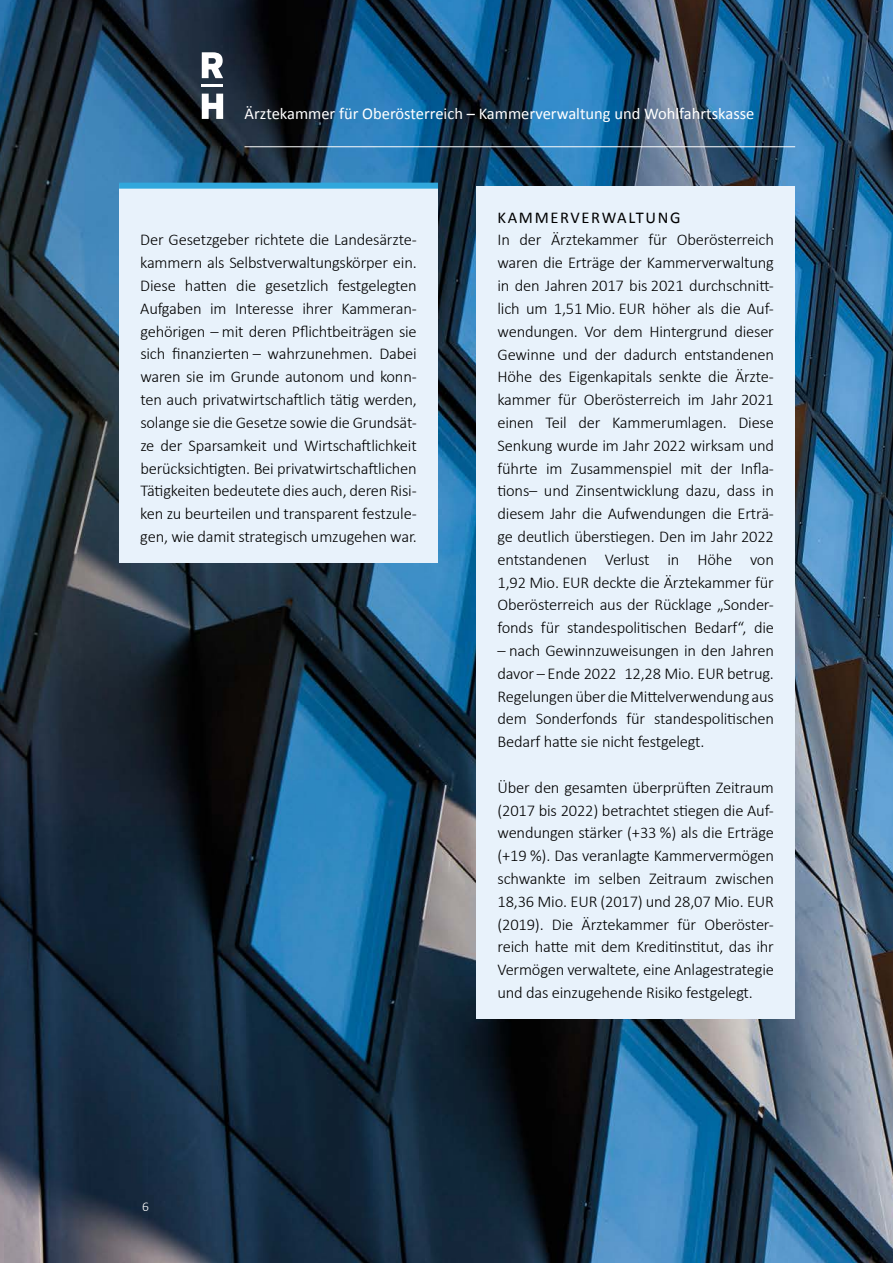
<style>
.page{position:relative;width:893px;height:1263px;background:#fff}
.page>*{position:absolute;margin:0;border:0;box-sizing:border-box;transform-origin:0 0}
.Kurzfassung_Kernaussagen_zweispaltig_Ker{font:16.5px/22.8px "Calibri Light 2";letter-spacing:-.01em;color:#000;text-align:justify}
.t1{font:16.5px "Calibri";color:#fff}
.Kurzfassung_Kernaussagen_zweispaltig_Ker-2{font:16.5px "Calibri";letter-spacing:.1em;color:#000}
.t2{font:300 13.5px "Calibri";color:#fff}
</style>
<div class="page">
<img style="left:0;top:0;width:893px;height:1263px">
<hr style="left:244px;top:146px;width:551px;height:1px;background:#fff">
<svg style="left:202px;top:94px;width:21px;height:25px"></svg>
<svg style="left:202px;top:52px;width:21px;height:26px"></svg>
<hr style="left:202px;top:85px;width:21px;height:2px;background:#fff">
<div style="left:476px;top:187px;width:319px;height:42px;background:#e8f2fb"></div>
<div style="left:476px;top:210px;width:319px;height:558px;background:#e8f2fb"></div>
<div style="left:476px;top:757px;width:319px;height:262px;background:#e8f2fb"></div>
<div style="left:119px;top:185px;width:319px;height:50px;background:#e8f2fb"></div>
<div style="left:119px;top:183px;width:319px;height:6px;background:#30a7dc"></div>
<div style="left:119px;top:210px;width:319px;height:353px;background:#e8f2fb"></div>
<p class="t1" style="left:244px;top:103px;width:511px">Ärztekammer für Oberösterreich – Kammerverwaltung und Wohlfahrtskasse</p>
<p class="Kurzfassung_Kernaussagen_zweispaltig_Ker" style="left:140px;top:228px;width:278px">Der Gesetzgeber richtete die Landesärzte&shy;kammern als Selbstverwaltungskörper ein.<br>Diese hatten die gesetzlich festgelegten Aufgaben im Interesse ihrer Kammeran&shy;gehörigen – mit deren Pflichtbeiträgen sie sich finanzierten – wahrzunehmen. Dabei waren sie im Grunde autonom und konn&shy;ten auch privatwirtschaftlich tätig werden, solange sie die Gesetze sowie die Grundsät&shy;ze der Sparsamkeit und Wirtschaftlichkeit berücksichtigten. Bei privatwirtschaftlichen Tätigkeiten bedeutete dies auch, deren Risi&shy;ken zu beurteilen und transparent festzule&shy;gen, wie damit strategisch umzugehen war.</p>
<p class="t2" style="left:142px;top:1198px;width:8px">6</p>
<h2 class="Kurzfassung_Kernaussagen_zweispaltig_Ker-2" style="left:497px;top:207px;width:184px">KAMMERVERWALTUNG</h2>
<p class="Kurzfassung_Kernaussagen_zweispaltig_Ker" style="left:497px;top:228px;width:278px">In der Ärztekammer für Oberösterreich waren die Erträge der Kammerverwaltung in den Jahren 2017 bis 2021 durchschnitt&shy;lich um 1,51 Mio. EUR höher als die Auf&shy;wendungen. Vor dem Hintergrund dieser Gewinne und der dadurch entstandenen Höhe des Eigenkapitals senkte die Ärzte&shy;kammer für Oberösterreich im Jahr 2021 einen Teil der Kammerumlagen. Diese Senkung wurde im Jahr 2022 wirksam und führte im Zusammenspiel mit der Infla&shy;tions– und Zinsentwicklung dazu, dass in diesem Jahr die Aufwendungen die Erträ&shy;ge deutlich überstiegen. Den im Jahr 2022 entstandenen Verlust in Höhe von 1,92 Mio. EUR deckte die Ärztekammer für Oberösterreich aus der Rücklage „Sonder&shy;fonds für standespolitischen Bedarf“, die</p>
<p class="Kurzfassung_Kernaussagen_zweispaltig_Ker" style="left:497px;top:639px;width:278px">– nach Gewinnzuweisungen in den Jahren davor – Ende 2022 12,28 Mio. EUR betrug.<br>Regelungen über die Mittelverwendung aus dem Sonderfonds für standespolitischen Bedarf hatte sie nicht festgelegt.</p>
<p class="Kurzfassung_Kernaussagen_zweispaltig_Ker" style="left:497px;top:776px;width:278px">Über den gesamten überprüften Zeitraum (2017 bis 2022) betrachtet stiegen die Auf&shy;wendungen stärker (+33 %) als die Erträge (+19 %). Das veranlagte Kammervermögen schwankte im selben Zeitraum zwischen 18,36 Mio. EUR (2017) und 28,07 Mio. EUR (2019). Die Ärztekammer für Oberöster&shy;reich hatte mit dem Kreditinstitut, das ihr Vermögen verwaltete, eine Anlagestrategie und das einzugehende Risiko festgelegt.</p>
</div>
